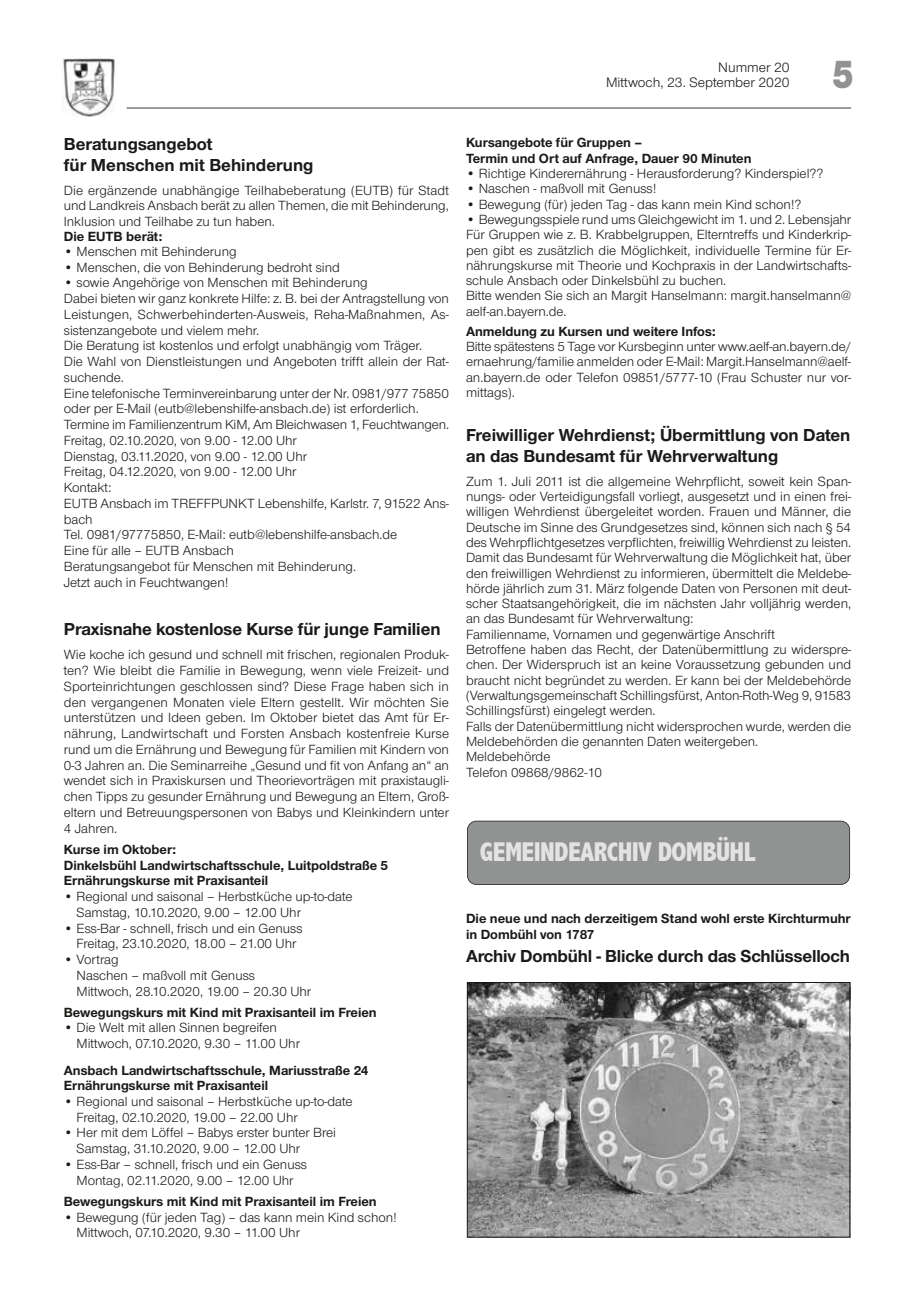
<style>
.page{position:relative;width:915px;height:1297px;background:#fff}
.page>*{position:absolute;margin:0;border:0;box-sizing:border-box;transform-origin:0 0}
.t1{font:900 39px "Helvetica Neue";color:#919292;scale:.8 1}
.t2{font:800 condensed 27.15px "Abadi";letter-spacing:-.025em;color:#e3e3e3}
.t3{font:700 18px/21px "Nimbus Sans Novus T";color:#1a1a18}
.t4{font:14.25px/15px "Nimbus Sans Novus T";color:#1a1a18;text-align:right}
.t5{font:13.8px/15.8px "Nimbus Sans Novus T";color:#1a1a18}
.t6{font:700 13.8px/15.8px "Nimbus Sans Novus T";color:#1a1a18}
</style>
<div class="page">
<hr style="left:127px;top:107px;width:723px;height:2px;background:#868786">
<img style="left:62px;top:59px;width:53px;height:58px">
<div style="left:467px;top:821px;width:382px;height:64px;background:#919292"></div>
<img style="left:469px;top:984px;width:378px;height:251px">
<div style="left:467px;top:982px;width:382px;height:255px;border:1px solid #1a1a18"></div>
<p class="t4" style="left:606px;top:60px;width:185px">Nummer 20<br>Mittwoch, 23. September 2020</p>
<h1 class="t1" style="left:832px;top:51px;width:28px">5</h1>
<h3 class="t3" style="left:64px;top:133px;width:251px">Beratungsangebot<br>für Menschen mit Behinderung</h3>
<p class="t5" style="left:64px;top:183px;width:386px;line-height:15.3px;text-align:justify">Die ergänzende unabhängige Teilhabeberatung (EUTB) für Stadt und Landkreis Ansbach berät zu allen Themen, die mit Behinderung, Inklusion und Teilhabe zu tun haben.</p>
<p class="t6" style="left:64px;top:228px;width:100px">Die EUTB berät:</p>
<p class="t5" style="left:64px;top:244px;width:174px">• Menschen mit Behinderung</p>
<p class="t5" style="left:64px;top:259px;width:277px">• Menschen, die von Behinderung bedroht sind</p>
<p class="t5" style="left:64px;top:275px;width:386px">• sowie Angehörige von Menschen mit Behinderung<br>Dabei bieten wir ganz konkrete Hilfe: z. B. bei der Antragstellung von Leistungen, Schwerbehinderten-Ausweis, Reha-Maßnahmen, As&shy;sistenzangebote und vielem mehr.<br>Die Beratung ist kostenlos und erfolgt unabhängig vom Träger.<br>Die Wahl von Dienstleistungen und Angeboten trifft allein der Rat&shy;suchende.<br>Eine telefonische Terminvereinbarung unter der Nr. 0981/977 75850 oder per E-Mail (eutb@lebenshilfe-ansbach.de) ist erforderlich.<br>Termine im Familienzentrum KiM, Am Bleichwasen 1, Feuchtwangen.<br>Freitag, 02.10.2020, von 9.00 - 12.00 Uhr<br>Dienstag, 03.11.2020, von 9.00 - 12.00 Uhr<br>Freitag, 04.12.2020, von 9.00 - 12.00 Uhr<br>Kontakt:<br>EUTB Ansbach im TREFFPUNKT Lebenshilfe, Karlstr. 7, 91522 Ans&shy;bach<br>Tel. 0981/97775850, E-Mail: eutb@lebenshilfe-ansbach.de<br>Eine für alle – EUTB Ansbach<br>Beratungsangebot für Menschen mit Behinderung.<br>Jetzt auch in Feuchtwangen!</p>
<h3 class="t3" style="left:64px;top:618px;width:378px">Praxisnahe kostenlose Kurse für junge Familien</h3>
<p class="t5" style="left:64px;top:647px;width:386px;text-align:justify">Wie koche ich gesund und schnell mit frischen, regionalen Produk&shy;ten? Wie bleibt die Familie in Bewegung, wenn viele Freizeit- und Sporteinrichtungen geschlossen sind? Diese Frage haben sich in den vergangenen Monaten viele Eltern gestellt. Wir möchten Sie unterstützen und Ideen geben. Im Oktober bietet das Amt für Er&shy;nährung, Landwirtschaft und Forsten Ansbach kostenfreie Kurse rund um die Ernährung und Bewegung für Familien mit Kindern von 0-3 Jahren an. Die Seminarreihe „Gesund und fit von Anfang an“ an wendet sich in Praxiskursen und Theorievorträgen mit praxistaugli&shy;chen Tipps zu gesunder Ernährung und Bewegung an Eltern, Groß&shy;eltern und Betreuungspersonen von Babys und Kleinkindern unter 4 Jahren.</p>
<p class="t6" style="left:64px;top:841px;width:326px">Kurse im Oktober:<br>Dinkelsbühl Landwirtschaftsschule, Luitpoldstraße 5<br>Ernährungskurse mit Praxisanteil</p>
<p class="t5" style="left:77px;top:888px;width:277px;text-indent:-13px">• Regional und saisonal – Herbstküche up-to-date<br>Samstag, 10.10.2020, 9.00 – 12.00 Uhr</p>
<p class="t5" style="left:64px;top:920px;width:240px;text-align:center">• Ess-Bar - schnell, frisch und ein Genuss<br>Freitag, 23.10.2020, 18.00 – 21.00 Uhr</p>
<p class="t5" style="left:77px;top:951px;width:236px;text-indent:-13px">• Vortrag<br>Naschen – maßvoll mit Genuss<br>Mittwoch, 28.10.2020, 19.00 – 20.30 Uhr</p>
<p class="t6" style="left:64px;top:1004px;width:314px">Bewegungskurs mit Kind mit Praxisanteil im Freien</p>
<p class="t5" style="left:77px;top:1020px;width:225px;text-indent:-13px">• Die Welt mit allen Sinnen begreifen<br>Mittwoch, 07.10.2020, 9.30 – 11.00 Uhr</p>
<p class="t6" style="left:64px;top:1062px;width:306px">Ansbach Landwirtschaftsschule, Mariusstraße 24<br>Ernährungskurse mit Praxisanteil</p>
<p class="t5" style="left:77px;top:1093px;width:277px;text-indent:-13px">• Regional und saisonal – Herbstküche up-to-date<br>Freitag, 02.10.2020, 19.00 – 22.00 Uhr</p>
<p class="t5" style="left:77px;top:1125px;width:261px;text-indent:-13px">• Her mit dem Löffel – Babys erster bunter Brei<br>Samstag, 31.10.2020, 9.00 – 12.00 Uhr</p>
<p class="t5" style="left:64px;top:1156px;width:245px;text-align:center">• Ess-Bar – schnell, frisch und ein Genuss<br>Montag, 02.11.2020, 9.00 – 12.00 Uhr</p>
<p class="t6" style="left:64px;top:1193px;width:314px">Bewegungskurs mit Kind mit Praxisanteil im Freien</p>
<p class="t5" style="left:77px;top:1209px;width:321px;text-indent:-13px">• Bewegung (für jeden Tag) – das kann mein Kind schon!<br>Mittwoch, 07.10.2020, 9.30 – 11.00 Uhr</p>
<p class="t6" style="left:466px;top:135px;width:287px;line-height:15.3px">Kursangebote für Gruppen –<br>Termin und Ort auf Anfrage, Dauer 90 Minuten</p>
<p class="t5" style="left:466px;top:165px;width:358px">• Richtige Kinderernährung - Herausforderung? Kinderspiel??</p>
<p class="t5" style="left:466px;top:181px;width:192px">• Naschen - maßvoll mit Genuss!</p>
<p class="t5" style="left:466px;top:196px;width:337px">• Bewegung (für) jeden Tag - das kann mein Kind schon!?</p>
<p class="t5" style="left:466px;top:211px;width:386px;line-height:15.3px">• Bewegungsspiele rund ums Gleichgewicht im 1. und 2. Lebensjahr Für Gruppen wie z. B. Krabbelgruppen, Elterntreffs und Kinderkrip&shy;pen gibt es zusätzlich die Möglichkeit, individuelle Termine für Er&shy;nährungskurse mit Theorie und Kochpraxis in der Landwirtschafts&shy;schule Ansbach oder Dinkelsbühl zu buchen.<br>Bitte wenden Sie sich an Margit Hanselmann: margit.hanselmann@ aelf-an.bayern.de.</p>
<p class="t6" style="left:466px;top:323px;width:251px">Anmeldung zu Kursen und weitere Infos:</p>
<p class="t5" style="left:466px;top:338px;width:386px;line-height:15.3px;text-align:justify">Bitte spätestens 5 Tage vor Kursbeginn unter www.aelf-an.bayern.de/ ernaehrung/familie anmelden oder E-Mail: Margit.Hanselmann@aelf&shy;an.bayern.de oder Telefon 09851/5777-10 (Frau Schuster nur vor&shy;mittags).</p>
<h3 class="t3" style="left:466px;top:424px;width:386px">Freiwilliger Wehrdienst; Übermittlung von Daten an das Bundesamt für Wehrverwaltung</h3>
<p class="t5" style="left:466px;top:473px;width:386px;line-height:15.3px">Zum 1. Juli 2011 ist die allgemeine Wehrpflicht, soweit kein Span&shy;nungs- oder Verteidigungsfall vorliegt, ausgesetzt und in einen frei&shy;willigen Wehrdienst übergeleitet worden. Frauen und Männer, die Deutsche im Sinne des Grundgesetzes sind, können sich nach § 54 des Wehrpflichtgesetzes verpflichten, freiwillig Wehrdienst zu leisten.<br>Damit das Bundesamt für Wehrverwaltung die Möglichkeit hat, über den freiwilligen Wehrdienst zu informieren, übermittelt die Meldebe&shy;hörde jährlich zum 31. März folgende Daten von Personen mit deut&shy;scher Staatsangehörigkeit, die im nächsten Jahr volljährig werden, an das Bundesamt für Wehrverwaltung:<br>Familienname, Vornamen und gegenwärtige Anschrift<br>Betroffene haben das Recht, der Datenübermittlung zu widerspre&shy;chen. Der Widerspruch ist an keine Voraussetzung gebunden und braucht nicht begründet zu werden. Er kann bei der Meldebehörde (Verwaltungsgemeinschaft Schillingsfürst, Anton-Roth-Weg 9, 91583<br>Schillingsfürst) eingelegt werden.<br>Falls der Datenübermittlung nicht widersprochen wurde, werden die Meldebehörden die genannten Daten weitergeben.<br>Meldebehörde<br>Telefon 09868/9862-10</p>
<h2 class="t2" style="left:479px;top:836px;width:276px">GEMEINDEARCHIV DOMBÜHL</h2>
<p class="t6" style="left:466px;top:911px;width:386px;line-height:15.3px">Die neue und nach derzeitigem Stand wohl erste Kirchturmuhr in Dombühl von 1787</p>
<h3 class="t3" style="left:466px;top:945px;width:385px">Archiv Dombühl - Blicke durch das Schlüsselloch</h3>
</div>
